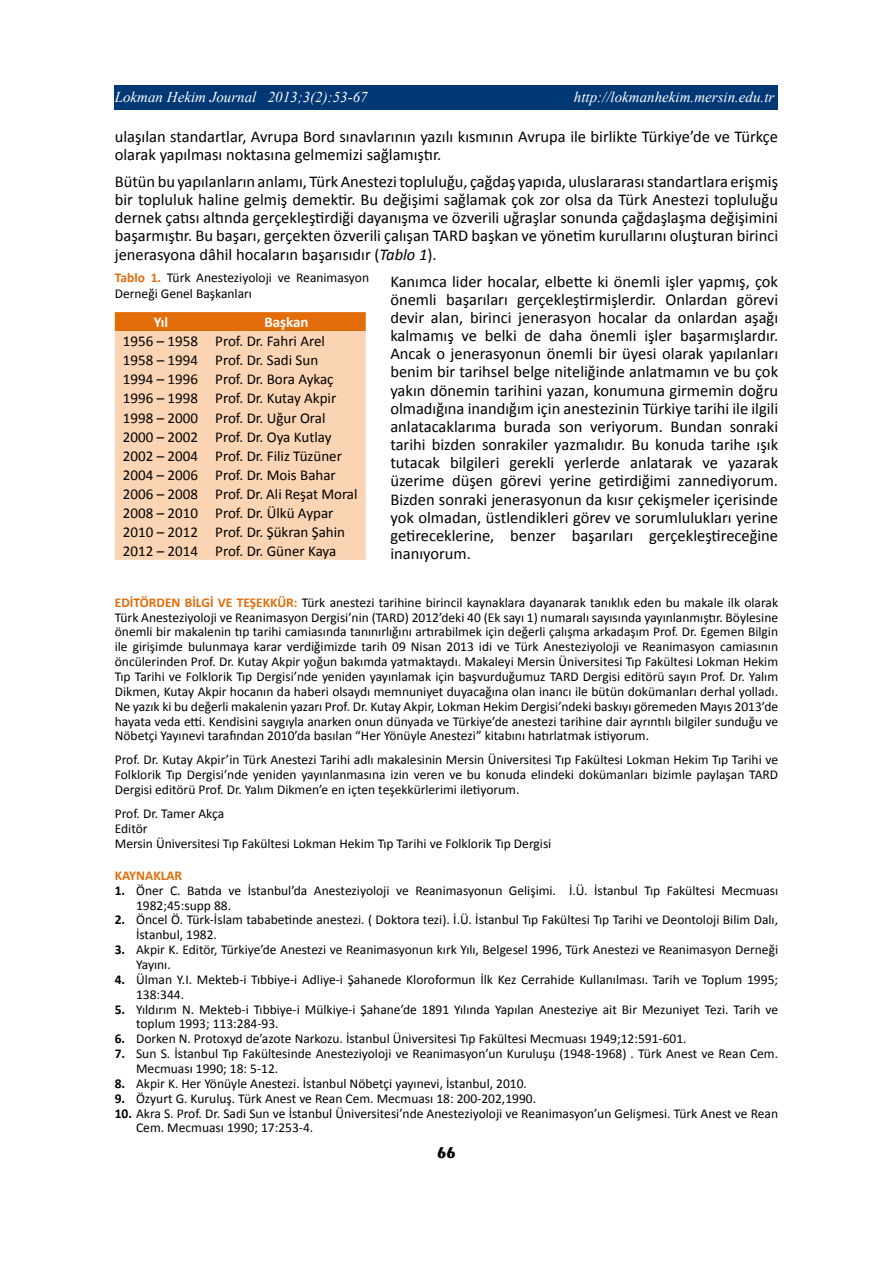
<style>
.page{position:relative;width:893px;height:1263px;background:#fff}
.page>*{position:absolute;margin:0;border:0;box-sizing:border-box;transform-origin:0 0}
.t1{font:16.5px/18.1px "Calibri";color:#000;text-align:justify}
.t2{font:700 16.5px "Exotic 350 BT";color:#000}
.t3{font:15px/19px "Calibri";color:#000}
.t4{font:italic 15px "Times New Roman";color:#fff}
.t5{font:700 15px "Calibri";color:#fff}
.t6{font:13.5px/14.9px "Calibri";color:#000}
.t7{font:700 13.5px "Calibri";color:#e36c0a}
.s1{font-style:italic}
.s2{font-weight:700;color:#e36c0a}
.s3{font-weight:700}
</style>
<div class="page">
<div style="left:115px;top:85px;width:663px;height:24px;background:#003775"></div>
<div style="left:115px;top:312px;width:251px;height:19px;background:#e36c0a"></div>
<div style="left:115px;top:331px;width:251px;height:229px;background:#fbd4b4"></div>
<p class="t4" style="left:115px;top:86px;width:254px">Lokman Hekim Journal 2013;3(2):53-67</p>
<p class="t4" style="left:574px;top:86px;width:202px">http://lokmanhekim.mersin.edu.tr</p>
<p class="t1" style="left:115px;top:127px;width:665px">ulaşılan standartlar, Avrupa Bord sınavlarının yazılı kısmının Avrupa ile birlikte Türkiye’de ve Türkçe olarak yapılması noktasına gelmemizi sağlamıştır.</p>
<p class="t1" style="left:115px;top:172px;width:665px">Bütün bu yapılanların anlamı, Türk Anestezi topluluğu, çağdaş yapıda, uluslararası standartlara erişmiş bir topluluk haline gelmiş demektir. Bu değişimi sağlamak çok zor olsa da Türk Anestezi topluluğu dernek çatısı altında gerçekleştirdiği dayanışma ve özverili uğraşlar sonunda çağdaşlaşma değişimini başarmıştır. Bu başarı, gerçekten özverili çalışan TARD başkan ve yönetim kurullarını oluşturan birinci jenerasyona dâhil hocaların başarısıdır (<span class="s1">Tablo 1</span>).</p>
<p class="t1" style="left:390px;top:272px;width:389px">Kanımca lider hocalar, elbette ki önemli işler yapmış, çok önemli başarıları gerçekleştirmişlerdir. Onlardan görevi devir alan, birinci jenerasyon hocalar da onlardan aşağı kalmamış ve belki de daha önemli işler başarmışlardır.<br>Ancak o jenerasyonun önemli bir üyesi olarak yapılanları benim bir tarihsel belge niteliğinde anlatmamın ve bu çok yakın dönemin tarihini yazan, konumuna girmemin doğru olmadığına inandığım için anestezinin Türkiye tarihi ile ilgili anlatacaklarıma burada son veriyorum. Bundan sonraki tarihi bizden sonrakiler yazmalıdır. Bu konuda tarihe ışık tutacak bilgileri gerekli yerlerde anlatarak ve yazarak üzerime düşen görevi yerine getirdiğimi zannediyorum.<br>Bizden sonraki jenerasyonun da kısır çekişmeler içerisinde yok olmadan, üstlendikleri görev ve sorumlulukları yerine getireceklerine, benzer başarıları gerçekleştireceğine inanıyorum.</p>
<p class="t6" style="left:115px;top:595px;width:665px;text-align:justify"><span class="s2">EDİTÖRDEN BİLGİ VE TEŞEKKÜR:</span> Türk anestezi tarihine birincil kaynaklara dayanarak tanıklık eden bu makale ilk olarak Türk Anesteziyoloji ve Reanimasyon Dergisi’nin (TARD) 2012’deki 40 (Ek sayı 1) numaralı sayısında yayınlanmıştır. Böylesine önemli bir makalenin tıp tarihi camiasında tanınırlığını artırabilmek için değerli çalışma arkadaşım Prof. Dr. Egemen Bilgin ile girişimde bulunmaya karar verdiğimizde tarih 09 Nisan 2013 idi ve Türk Anesteziyoloji ve Reanimasyon camiasının öncülerinden Prof. Dr. Kutay Akpir yoğun bakımda yatmaktaydı. Makaleyi Mersin Üniversitesi Tıp Fakültesi Lokman Hekim Tıp Tarihi ve Folklorik Tıp Dergisi’nde yeniden yayınlamak için başvurduğumuz TARD Dergisi editörü sayın Prof. Dr. Yalım Dikmen, Kutay Akpir hocanın da haberi olsaydı memnuniyet duyacağına olan inancı ile bütün dokümanları derhal yolladı.<br>Ne yazık ki bu değerli makalenin yazarı Prof. Dr. Kutay Akpir, Lokman Hekim Dergisi’ndeki baskıyı göremeden Mayıs 2013’de hayata veda etti. Kendisini saygıyla anarken onun dünyada ve Türkiye’de anestezi tarihine dair ayrıntılı bilgiler sunduğu ve Nöbetçi Yayınevi tarafından 2010’da basılan “Her Yönüyle Anestezi” kitabını hatırlatmak istiyorum.</p>
<p class="t6" style="left:115px;top:752px;width:665px;text-align:justify">Prof. Dr. Kutay Akpir’in Türk Anestezi Tarihi adlı makalesinin Mersin Üniversitesi Tıp Fakültesi Lokman Hekim Tıp Tarihi ve Folklorik Tıp Dergisi’nde yeniden yayınlanmasına izin veren ve bu konuda elindeki dokümanları bizimle paylaşan TARD Dergisi editörü Prof. Dr. Yalım Dikmen’e en içten teşekkürlerimi iletiyorum.</p>
<p class="t6" style="left:115px;top:806px;width:438px">Prof. Dr. Tamer Akça<br>Editör<br>Mersin Üniversitesi Tıp Fakültesi Lokman Hekim Tıp Tarihi ve Folklorik Tıp Dergisi</p>
<p class="t7" style="left:115px;top:867px;width:69px">KAYNAKLAR</p>
<p class="t6" style="left:136px;top:883px;width:644px;text-indent:-21px"><span class="s3">1.</span> Öner C. Batıda ve İstanbul’da Anesteziyoloji ve Reanimasyonun Gelişimi. İ.Ü. İstanbul Tıp Fakültesi Mecmuası<br>1982;45:supp 88.</p>
<p class="t6" style="left:136px;top:912px;width:643px;text-indent:-21px"><span class="s3">2.</span> Öncel Ö. Türk-İslam tababetinde anestezi. ( Doktora tezi). İ.Ü. İstanbul Tıp Fakültesi Tıp Tarihi ve Deontoloji Bilim Dalı,<br>İstanbul, 1982.</p>
<p class="t6" style="left:136px;top:942px;width:643px;text-indent:-21px"><span class="s3">3.</span> Akpir K. Editör, Türkiye’de Anestezi ve Reanimasyonun kırk Yılı, Belgesel 1996, Türk Anestezi ve Reanimasyon Derneği<br>Yayını.</p>
<p class="t6" style="left:136px;top:972px;width:643px;text-indent:-21px"><span class="s3">4.</span> Ülman Y.I. Mekteb-i Tıbbiye-i Adliye-i Şahanede Kloroformun İlk Kez Cerrahide Kullanılması. Tarih ve Toplum 1995;<br>138:344.</p>
<p class="t6" style="left:136px;top:1002px;width:643px;text-indent:-21px"><span class="s3">5.</span> Yıldırım N. Mekteb-i Tıbbiye-i Mülkiye-i Şahane’de 1891 Yılında Yapılan Anesteziye ait Bir Mezuniyet Tezi. Tarih ve toplum 1993; 113:284-93.</p>
<p class="t6" style="left:115px;top:1031px;width:573px"><span class="s3">6.</span> Dorken N. Protoxyd de’azote Narkozu. İstanbul Üniversitesi Tıp Fakültesi Mecmuası 1949;12:591-601.</p>
<p class="t6" style="left:136px;top:1046px;width:643px;text-indent:-21px"><span class="s3">7.</span> Sun S. İstanbul Tıp Fakültesinde Anesteziyoloji ve Reanimasyon’un Kuruluşu (1948-1968) . Türk Anest ve Rean Cem.<br>Mecmuası 1990; 18: 5-12.</p>
<p class="t6" style="left:115px;top:1076px;width:414px"><span class="s3">8.</span> Akpir K. Her Yönüyle Anestezi. İstanbul Nöbetçi yayınevi, İstanbul, 2010.</p>
<p class="t6" style="left:115px;top:1091px;width:423px"><span class="s3">9.</span> Özyurt G. Kuruluş. Türk Anest ve Rean Cem. Mecmuası 18: 200-202,1990.</p>
<p class="t6" style="left:136px;top:1106px;width:643px;text-indent:-21px"><span class="s3">10.</span> Akra S. Prof. Dr. Sadi Sun ve İstanbul Üniversitesi’nde Anesteziyoloji ve Reanimasyon’un Gelişmesi. Türk Anest ve Rean<br>Cem. Mecmuası 1990; 17:253-4.</p>
<p class="t6" style="left:115px;top:270px;width:256px;line-height:16.2px"><span class="s2">Tablo 1.</span> Türk Anesteziyoloji ve Reanimasyon<br>Derneği Genel Başkanları</p>
<p class="t5" style="left:154px;top:313px;width:16px">Yıl</p>
<p class="t5" style="left:264px;top:313px;width:46px">Başkan</p>
<p class="t3" style="left:123px;top:332px;width:236px">1956 – 1958 Prof. Dr. Fahri Arel<br>1958 – 1994 Prof. Dr. Sadi Sun<br>1994 – 1996 Prof. Dr. Bora Aykaç<br>1996 – 1998 Prof. Dr. Kutay Akpir<br>1998 – 2000 Prof. Dr. Uğur Oral<br>2000 – 2002 Prof. Dr. Oya Kutlay<br>2002 – 2004 Prof. Dr. Filiz Tüzüner<br>2004 – 2006 Prof. Dr. Mois Bahar<br>2006 – 2008 Prof. Dr. Ali Reşat Moral<br>2008 – 2010 Prof. Dr. Ülkü Aypar<br>2010 – 2012 Prof. Dr. Şükran Şahin<br>2012 – 2014 Prof. Dr. Güner Kaya</p>
<p class="t2" style="left:437px;top:1143px;width:20px">66</p>
</div>
